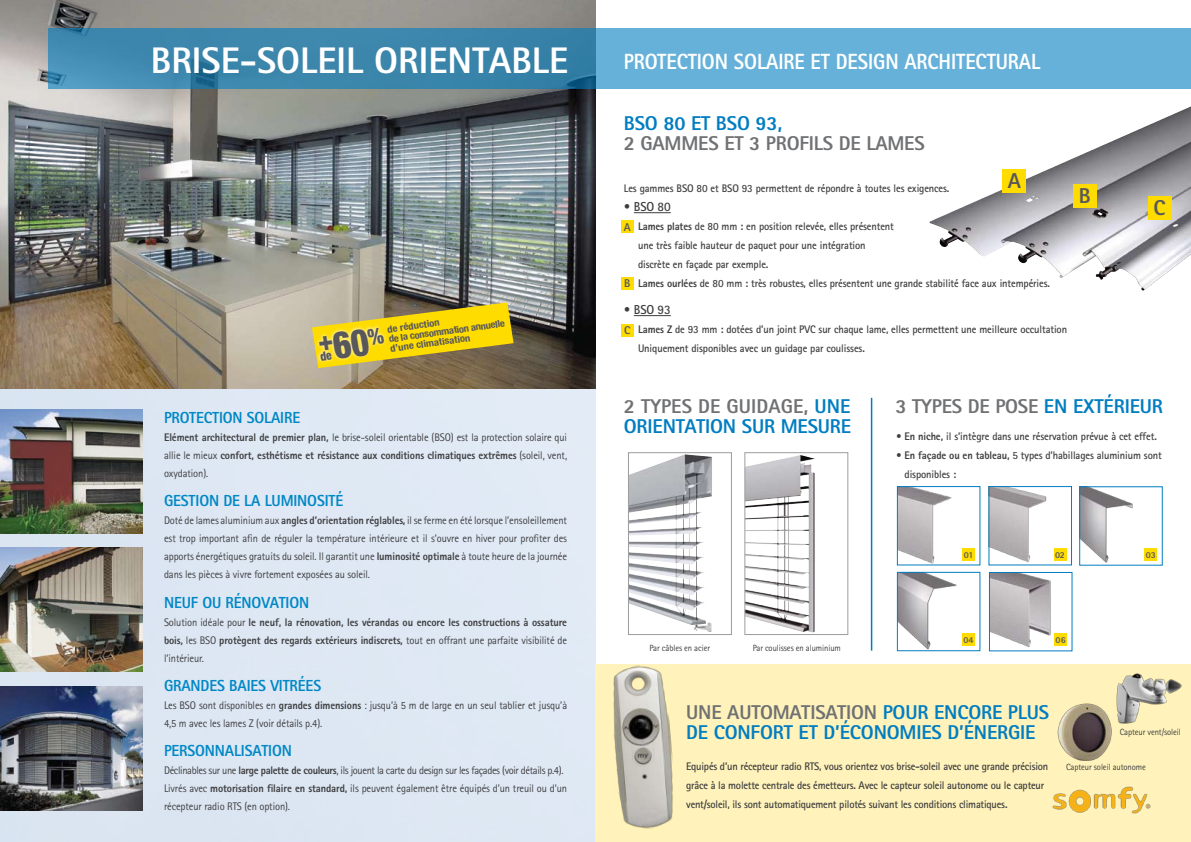
<style>
.page{position:relative;width:1191px;height:842px;background:#fff}
.page>*{position:absolute;margin:0;border:0;box-sizing:border-box;transform-origin:0 0}
.t1{font:800 37px "Rotis Sans Serif";color:#fff}
.t2{font:800 22px "Rotis Sans Serif";letter-spacing:-.005em;color:#fff;scale:.91 1}
.t3{font:800 21.5px "Rotis Sans Serif";color:#58585a}
.t4{font:800 20px/20px "Rotis Sans Serif";letter-spacing:-.01em;color:#007dc1}
.t5{font:800 20px "Rotis Sans Serif";letter-spacing:-.01em;color:#707173}
.t6{font:800 16px "Rotis Sans Serif";letter-spacing:-.01em;color:#0088c6;scale:.95 1}
.t7{font:700 13px "Rotis Sans Serif";letter-spacing:-.01em;color:#3e3e40;scale:.95 1}
.t8{font:800 11.3px "Rotis Sans Serif";color:#58585a}
.t9{font:700 11px/19px "Rotis Sans Serif";letter-spacing:-.01em;color:#3e3e40;scale:.95 1}
.t10{font:11px/18px "Rotis Sans Serif";letter-spacing:-.01em;color:#3e3e40;scale:.95 1}
.t11{font:800 11px/18px "Rotis Sans Serif";letter-spacing:-.01em;color:#3e3e40;text-align:justify;scale:.95 1}
.t12{font:700 condensed 9.7px/9.7px "Helvetica Neue";color:#58585a;scale:1.1 1}
.t13{font:800 9.1px "Rotis Sans Serif";color:#58585a}
.t14{font:9px "Rotis Sans Serif";letter-spacing:-.01em;color:#3e3e40;scale:.95 1}
.s1{font-weight:400}
.s2{font-weight:800}
.s3{color:#707173}
.s4{color:#007dc1}
</style>
<div class="page">
<div style="left:0;top:388px;width:595px;height:454px;background:#dee8f4"></div>
<div style="left:595px;top:664px;width:596px;height:178px;background:#fff3bb"></div>
<img style="left:0;top:410px;width:142px;height:124px">
<img style="left:0;top:547px;width:142px;height:124px">
<img style="left:0;top:686px;width:142px;height:124px">
<img style="left:0;top:0;width:595px;height:388px">
<svg style="left:48px;top:28px;width:1143px;height:61px;background:#519cc3"></svg>
<hr style="left:634px;top:212px;width:37px;height:1px;background:#3e3e40">
<hr style="left:634px;top:315px;width:37px;height:1px;background:#3e3e40">
<div style="left:621px;top:221px;width:12px;height:12px;background:#ffdc00"></div>
<div style="left:621px;top:278px;width:12px;height:12px;background:#ffdc00"></div>
<div style="left:621px;top:324px;width:12px;height:12px;background:#ffdc00"></div>
<img style="left:929px;top:106px;width:262px;height:185px">
<div style="left:1002px;top:169px;width:24px;height:24px;background:#ffdc00"></div>
<div style="left:1073px;top:184px;width:23px;height:24px;background:#ffdc00"></div>
<div style="left:1147px;top:197px;width:24px;height:23px;background:#ffdc00"></div>
<img style="left:746px;top:455px;width:69px;height:177px">
<div style="left:744px;top:452px;width:104px;height:183px;border:1px solid #9c9d9f"></div>
<img style="left:630px;top:454px;width:82px;height:178px">
<div style="left:628px;top:452px;width:104px;height:183px;border:1px solid #9c9d9f"></div>
<img style="left:899px;top:488px;width:53px;height:75px">
<div style="left:897px;top:486px;width:83px;height:79px;border:1px solid #007dc1"></div>
<img style="left:899px;top:574px;width:76px;height:75px">
<div style="left:897px;top:572px;width:83px;height:79px;border:1px solid #007dc1"></div>
<img style="left:990px;top:488px;width:57px;height:75px">
<img style="left:991px;top:574px;width:60px;height:74px">
<div style="left:989px;top:572px;width:83px;height:79px;border:1px solid #007dc1"></div>
<img style="left:1081px;top:488px;width:75px;height:75px">
<img style="left:1116px;top:673px;width:65px;height:50px">
<img style="left:1057px;top:703px;width:55px;height:57px">
<img style="left:613px;top:665px;width:60px;height:164px">
<div style="left:962px;top:549px;width:12px;height:12px;background:#ffdc00"></div>
<div style="left:962px;top:634px;width:12px;height:12px;background:#ffdc00"></div>
<div style="left:1053px;top:549px;width:13px;height:12px;background:#ffdc00"></div>
<div style="left:1054px;top:634px;width:13px;height:12px;background:#ffdc00"></div>
<div style="left:1144px;top:549px;width:13px;height:12px;background:#ffdc00"></div>
<img style="left:1052px;top:786px;width:99px;height:28px">
<hr style="left:871px;top:398px;width:1px;height:253px;background:#007dc1">
<svg style="left:312px;top:302px;width:201px;height:117px;background:#c9ba6f"></svg>
<h1 class="t1" style="left:151px;top:37px;width:419px">brise-soleil orientable</h1>
<h2 class="t2" style="left:624px;top:48px;width:459px">protection solaire et design architectural</h2>
<p class="t12" style="left:387px;top:324px;width:108px;rotate:-8deg">de réduction<br>de la consommation annuelle d’une climatisation</p>
<h3 class="t6" style="left:164px;top:407px;width:145px">protection solaire</h3>
<p class="t11" style="left:164px;top:428px;width:426px">Elément architectural de premier plan, <span class="s1">le brise-soleil orientable (BSO) est la protection solaire qui allie le mieux</span> confort, esthétisme et résistance aux conditions climatiques extrêmes <span class="s1">(soleil, vent, oxydation).</span></p>
<h3 class="t6" style="left:164px;top:491px;width:190px">gestion de la luminosité</h3>
<p class="t10" style="left:164px;top:512px;width:426px;text-align:justify">Doté de lames aluminium aux <span class="s2">angles d’orientation réglables,</span> il se ferme en été lorsque l’ensoleillement est trop important afin de réguler la température intérieure et il s’ouvre en hiver pour profiter des apports énergétiques gratuits du soleil. I l garantit une <span class="s2">luminosité optimale</span> à toute heure de la journée dans les pièces à vivre fortement exposées au soleil.</p>
<h3 class="t6" style="left:164px;top:592px;width:154px">neuf ou rénovation</h3>
<p class="t11" style="left:164px;top:613px;width:426px"><span class="s1">Solution idéale pour</span> le neuf, la rénovation, les vérandas ou encore les constructions à ossature bois, <span class="s1">les BSO</span> protègent des regards extérieurs indiscrets, <span class="s1">tout en offrant une parfaite visibilité de l’intérieur.</span></p>
<h3 class="t6" style="left:164px;top:675px;width:167px">grandes baies vitrées</h3>
<p class="t10" style="left:164px;top:696px;width:426px">Les BSO sont disponibles en <span class="s2">grandes dimensions</span> : jusqu’à 5 m de large en un seul tablier et jusqu’à<br>4,5 m avec les lames Z (voir détails p.4).</p>
<h3 class="t6" style="left:164px;top:741px;width:136px">personnalisation</h3>
<p class="t10" style="left:164px;top:762px;width:426px">Déclinables sur une <span class="s2">large palette de couleurs</span>, ils jouent la carte du design sur les façades (voir détails p.4).<br>Livrés avec <span class="s2">motorisation filaire en standard,</span> ils peuvent également être équipés d’un treuil ou d’un récepteur radio RTS (en option).</p>
<h3 class="t4" style="left:624px;top:113px;width:12px">BSO</h3>
<h3 class="t4" style="left:663px;top:113px;width:65px">80 et BSO</h3>
<h3 class="t4" style="left:755px;top:113px;width:28px">93,</h3>
<h3 class="t5" style="left:624px;top:131px;width:302px">2 Gammes et 3 profils de lames</h3>
<h3 class="t3" style="left:1007px;top:167px;width:15px">A</h3>
<p class="t9" style="left:624px;top:179px;width:344px">Les gammes BSO 80 et BSO 93 permettent de répondre à toutes les exigences.</p>
<p class="t7" style="left:624px;top:199px;width:51px">• BSO 80</p>
<p class="t9" style="left:638px;top:217px;width:435px"><span class="s2">Lames plates</span> de 80 mm : en position relevée, elles présentent<br>une très faible hauteur de paquet pour une intégration<br>discrète en façade par exemple.<br><span class="s2">Lames ourlées</span> de 80 mm : très robustes, elles présentent une grande stabilité face aux intempéries.</p>
<p class="t7" style="left:624px;top:302px;width:51px">• BSO 93</p>
<p class="t9" style="left:638px;top:320px;width:177px"><span class="s2">Lames Z</span> de 93 mm : dotées d’un joint PVC</p>
<p class="t8" style="left:624px;top:220px;width:8px">A</p>
<p class="t8" style="left:624px;top:276px;width:6px">B</p>
<p class="t8" style="left:624px;top:323px;width:7px">C</p>
<p class="t9" style="left:638px;top:320px;width:453px;text-indent:180px">sur chaque lame, elles permettent une meilleure occultation<br>Uniquement disponibles avec un guidage par coulisses.</p>
<h3 class="t3" style="left:1078px;top:182px;width:11px">B</h3>
<h3 class="t3" style="left:1153px;top:194px;width:12px">C</h3>
<h3 class="t4" style="left:624px;top:396px;width:229px"><span class="s3">2 types de guidage,</span> une orientation sur mesure</h3>
<h3 class="t5" style="left:895px;top:394px;width:269px">3 types de pose <span class="s4">en extérieur</span></h3>
<p class="t9" style="left:896px;top:426px;width:276px">• <span class="s2">En niche,</span> il s’intègre dans une réservation prévue à cet effet.</p>
<p class="t9" style="left:904px;top:445px;width:272px;text-indent:-8px">• <span class="s2">En façade ou en tableau,</span> 5 types d’habillages aluminium sont disponibles :</p>
<p class="t14" style="left:649px;top:642px;width:65px">Par câbles en acier</p>
<p class="t14" style="left:752px;top:642px;width:94px">Par coulisses en aluminium</p>
<p class="t13" style="left:963px;top:549px;width:11px">01</p>
<p class="t13" style="left:963px;top:634px;width:12px">04</p>
<p class="t13" style="left:1055px;top:549px;width:11px">02</p>
<p class="t13" style="left:1055px;top:634px;width:12px">06</p>
<p class="t13" style="left:1145px;top:549px;width:12px">03</p>
<h3 class="t4" style="left:686px;top:702px;width:364px"><span class="s3">Une automatisation</span> pour encore plus de confort et d’économies d’énergie</h3>
<p class="t9" style="left:686px;top:756px;width:382px">Equipés d’un récepteur radio RTS, vous orientez vos brise-soleil avec une grande précision grâce à la molette centrale des émetteurs. Avec le capteur soleil autonome ou le capteur vent/soleil, ils sont automatiquement pilotés suivant les conditions climatiques.</p>
<p class="t14" style="left:1119px;top:726px;width:66px">Capteur vent/soleil</p>
<p class="t14" style="left:1066px;top:762px;width:85px">Capteur soleil autonome</p>
</div>
